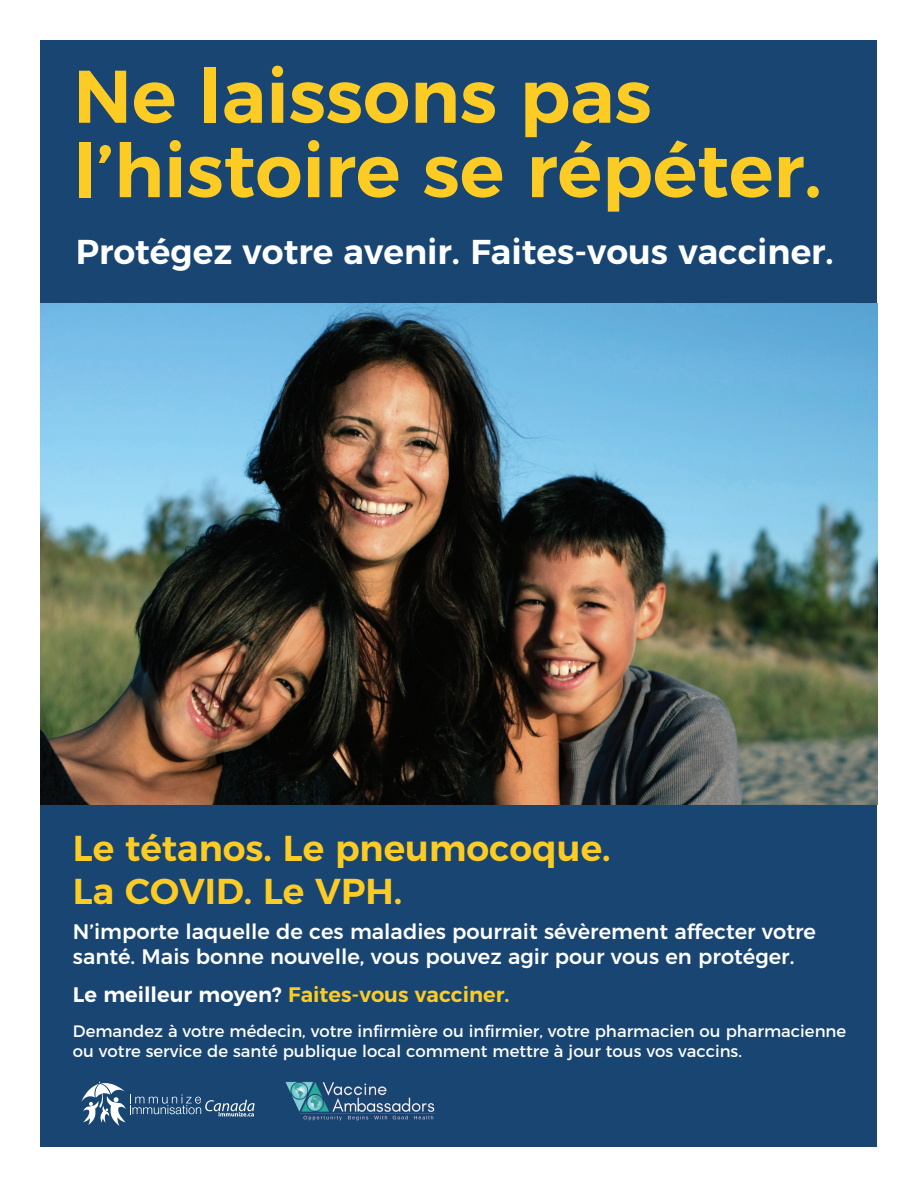
<style>
.page{position:relative;width:918px;height:1188px;background:#fff}
.page>*{position:absolute;margin:0;border:0;box-sizing:border-box;transform-origin:0 0}
.t1{font:600 74.4px/74.4px "Montserrat";color:#fccc25}
.t2{font:600 36px/43.2px "Montserrat";color:#fccc25}
.t3{font:600 34.5px "Montserrat";color:#fff}
.t4{font:500 21px/25.2px "Montserrat";color:#fff}
.t5{font:600 21px "Montserrat";color:#fccc25}
.t6{font:16.5px/19.8px "Montserrat";color:#fff}
.s1{color:#fff}
</style>
<div class="page">
<div style="left:40px;top:40px;width:838px;height:1108px;background:#184572"></div>
<img style="left:41px;top:303px;width:837px;height:501px">
<svg style="left:81px;top:1081px;width:174px;height:45px"></svg>
<img style="left:285px;top:1082px;width:151px;height:39px">
<h1 class="t1" style="left:73px;top:53px;width:750px">Ne laissons pas l’histoire se répéter.</h1>
<h3 class="t3" style="left:76px;top:224px;width:760px">Protégez votre avenir. Faites-vous vacciner.</h3>
<h2 class="t2" style="left:73px;top:824px;width:539px">Le tétanos. Le pneumocoque.<br>La COVID. Le VPH.</h2>
<p class="t4" style="left:73px;top:917px;width:745px">N’importe laquelle de ces maladies pourrait sévèrement affecter votre santé. Mais bonne nouvelle, vous pouvez agir pour vous en protéger.</p>
<p class="t5" style="left:73px;top:978px;width:438px"><span class="s1">Le meilleur moyen?</span> Faites-vous vacciner.</p>
<p class="t6" style="left:73px;top:1020px;width:775px">Demandez à votre médecin, votre infirmière ou infirmier, votre pharmacien ou pharmacienne ou votre service de santé publique local comment mettre à jour tous vos vaccins.</p>
</div>
